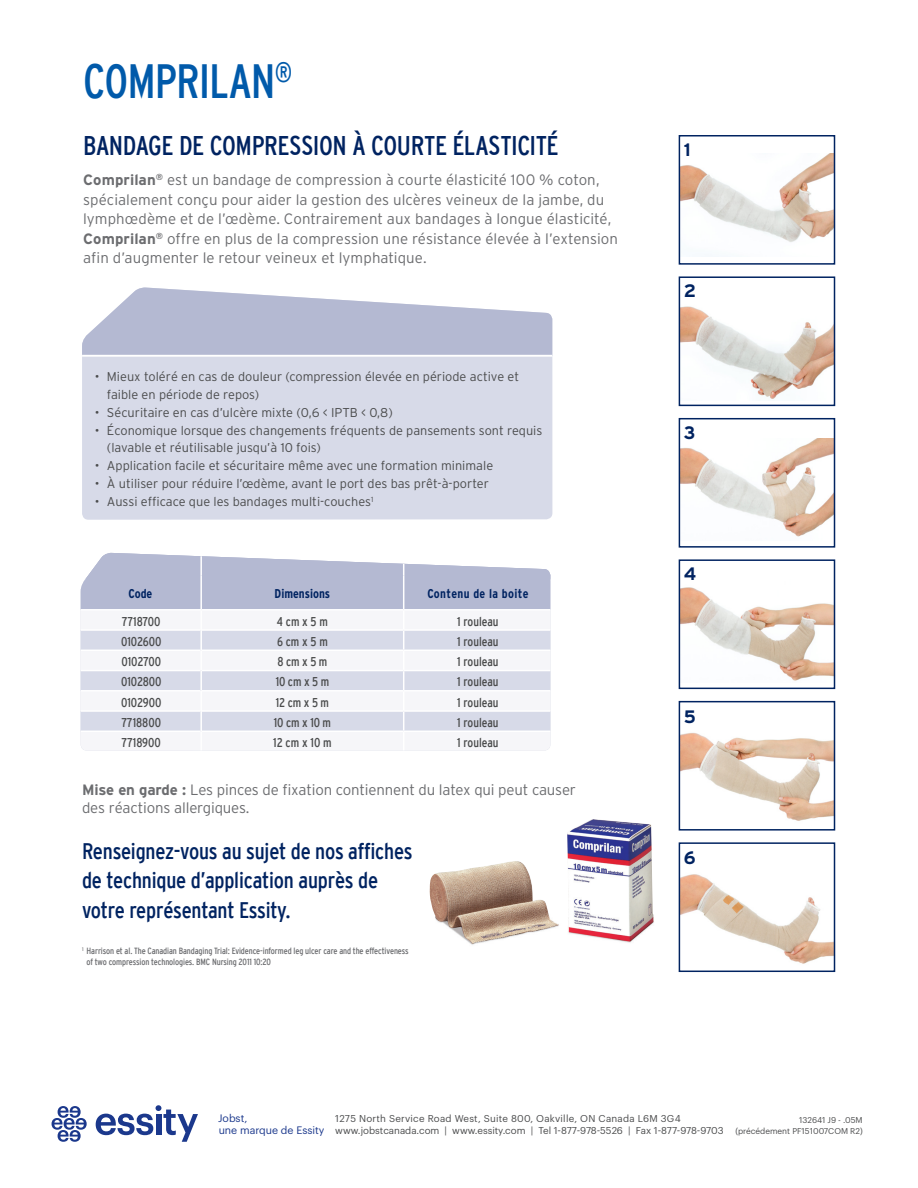
<style>
.page{position:relative;width:918px;height:1188px;background:#fff}
.page>*{position:absolute;margin:0;border:0;box-sizing:border-box;transform-origin:0 0}
.HL{font:condensed 48px "Interstate";letter-spacing:-.02em;color:#015aaa}
.Subline_1{font:condensed 27px "Interstate";letter-spacing:-.015em;color:#002361}
.Absatzformat_1{font:condensed 22.5px "Interstate";letter-spacing:-.01em;color:#002361}
.t1{font:700 18px "Interstate";color:#002361}
.copy_10pt_13pt{font:300 15px/18px "Interstate";color:#6c6d70}
.t2{font:300 12.75px/17.9px "Interstate";color:#4b4c4d}
.Tabelle_Copy{font:condensed 12.75px "Interstate";color:#4b4c4d}
.Tabelle_Head{font:700 condensed 12.75px "Interstate";letter-spacing:.03em;color:#002361}
.Tabelle_Head-2{font:700 condensed 12.75px "Interstate";letter-spacing:.01em;color:#002361}
.ParaStyle01-Leading{font:10.5px "Graphik";color:#1b388c}
.ParaStyle01-Leading-2{font:9.75px "Graphik";letter-spacing:.005em;color:#4b4c4d}
.ParaStyle01-Leading-3{font:9.75px "Graphik";letter-spacing:.025em;color:#4b4c4d}
.t3{font:condensed 9px/10.5px "Interstate";letter-spacing:-.01em;color:#6c6d70}
.t4{font:8.25px "Graphik";color:#4b4c4d}
.s1{font-weight:700}
</style>
<div class="page">
<div style="left:82px;top:287px;width:470px;height:233px;background:#d7dae8"></div>
<svg style="left:82px;top:288px;width:470px;height:69px"></svg>
<svg style="left:81px;top:553px;width:469px;height:198px"></svg>
<hr style="left:200px;top:630px;width:2px;height:20px;background:#fff">
<hr style="left:200px;top:650px;width:2px;height:21px;background:#fff">
<hr style="left:200px;top:671px;width:2px;height:20px;background:#fff">
<hr style="left:200px;top:691px;width:2px;height:20px;background:#fff">
<hr style="left:200px;top:711px;width:2px;height:20px;background:#fff">
<hr style="left:200px;top:731px;width:2px;height:20px;background:#fff">
<img style="left:682px;top:153px;width:150px;height:89px">
<div style="left:679px;top:135px;width:156px;height:130px;border:2px solid #002361"></div>
<img style="left:682px;top:306px;width:150px;height:93px">
<div style="left:679px;top:276px;width:156px;height:130px;border:2px solid #002361"></div>
<img style="left:682px;top:438px;width:150px;height:99px">
<div style="left:679px;top:418px;width:156px;height:130px;border:2px solid #002361"></div>
<img style="left:682px;top:587px;width:150px;height:94px">
<div style="left:679px;top:559px;width:156px;height:130px;border:2px solid #002361"></div>
<img style="left:682px;top:733px;width:150px;height:88px">
<div style="left:679px;top:701px;width:156px;height:130px;border:2px solid #002361"></div>
<img style="left:682px;top:874px;width:150px;height:90px">
<div style="left:679px;top:842px;width:156px;height:130px;border:2px solid #002361"></div>
<img style="left:429px;top:819px;width:225px;height:126px">
<svg style="left:96px;top:1105px;width:102px;height:37px"></svg>
<svg style="left:52px;top:1106px;width:35px;height:36px"></svg>
<p class="HL" style="left:83px;top:55px;width:211px">COMPRILAN<sup>®</sup></p>
<p class="Subline_1" style="left:83px;top:130px;width:477px">BANDAGE DE COMPRESSION À COURTE ÉLASTICITÉ</p>
<p class="copy_10pt_13pt" style="left:83px;top:171px;width:518px"><span class="s1">Comprilan</span><sup>®</sup> est un bandage de compression à courte élasticité 100 % coton,</p>
<p class="copy_10pt_13pt" style="left:83px;top:190px;width:523px">spécialement conçu pour aider la gestion des ulcères veineux de la jambe, du</p>
<p class="copy_10pt_13pt" style="left:83px;top:209px;width:536px;line-height:19.5px">lymphœdème et de l’œdème. Contrairement aux bandages à longue élasticité,<br><span class="s1">Comprilan</span><sup>®</sup> offre en plus de la compression une résistance élevée à l’extension</p>
<p class="copy_10pt_13pt" style="left:83px;top:249px;width:345px">afin d’augmenter le retour veineux et lymphatique.</p>
<p class="t2" style="left:107px;top:367px;width:414px;text-indent:-12px">• Mieux toléré en cas de douleur (compression élevée en période active et faible en période de repos)</p>
<p class="t2" style="left:95px;top:403px;width:299px">• Sécuritaire en cas d’ulcère mixte (0,6 &lt; IPTB &lt; 0,8)</p>
<p class="t2" style="left:95px;top:421px;width:449px">• Économique lorsque des changements fréquents de pansements sont requis</p>
<p class="t2" style="left:107px;top:439px;width:215px">(lavable et réutilisable jusqu’à 10 fois)</p>
<p class="t2" style="left:95px;top:457px;width:400px">• Application facile et sécuritaire même avec une formation minimale</p>
<p class="t2" style="left:95px;top:475px;width:396px">• À utiliser pour réduire l’œdème, avant le port des bas prêt-à-porter</p>
<p class="t2" style="left:95px;top:492px;width:280px">• Aussi efficace que les bandages multi-couches<sup>1</sup></p>
<p class="Tabelle_Head-2" style="left:129px;top:586px;width:25px">Code</p>
<p class="Tabelle_Head-2" style="left:275px;top:586px;width:57px">Dimensions</p>
<p class="Tabelle_Head" style="left:427px;top:586px;width:103px">Contenu de la boite</p>
<p class="Tabelle_Copy" style="left:122px;top:614px;width:40px">7718700</p>
<p class="Tabelle_Copy" style="left:277px;top:614px;width:52px">4 cm x 5 m</p>
<p class="Tabelle_Copy" style="left:457px;top:614px;width:43px">1 rouleau</p>
<p class="Tabelle_Copy" style="left:121px;top:634px;width:42px">0102600</p>
<p class="Tabelle_Copy" style="left:277px;top:634px;width:52px">6 cm x 5 m</p>
<p class="Tabelle_Copy" style="left:457px;top:634px;width:43px">1 rouleau</p>
<p class="Tabelle_Copy" style="left:121px;top:655px;width:41px">0102700</p>
<p class="Tabelle_Copy" style="left:278px;top:655px;width:51px">8 cm x 5 m</p>
<p class="Tabelle_Copy" style="left:457px;top:655px;width:43px">1 rouleau</p>
<p class="Tabelle_Copy" style="left:121px;top:675px;width:42px">0102800</p>
<p class="Tabelle_Copy" style="left:276px;top:675px;width:55px">10 cm x 5 m</p>
<p class="Tabelle_Copy" style="left:457px;top:675px;width:43px">1 rouleau</p>
<p class="Tabelle_Copy" style="left:121px;top:695px;width:42px">0102900</p>
<p class="Tabelle_Copy" style="left:276px;top:695px;width:55px">12 cm x 5 m</p>
<p class="Tabelle_Copy" style="left:457px;top:695px;width:43px">1 rouleau</p>
<p class="Tabelle_Copy" style="left:121px;top:715px;width:41px">7718800</p>
<p class="Tabelle_Copy" style="left:274px;top:715px;width:59px">10 cm x 10 m</p>
<p class="Tabelle_Copy" style="left:457px;top:715px;width:43px">1 rouleau</p>
<p class="Tabelle_Copy" style="left:122px;top:736px;width:41px">7718900</p>
<p class="Tabelle_Copy" style="left:273px;top:736px;width:60px">12 cm x 10 m</p>
<p class="Tabelle_Copy" style="left:457px;top:736px;width:43px">1 rouleau</p>
<p class="copy_10pt_13pt" style="left:82px;top:780px;width:496px"><span class="s1">Mise en garde :</span> Les pinces de fixation contiennent du latex qui peut causer des réactions allergiques.</p>
<p class="Absatzformat_1" style="left:82px;top:838px;width:332px">Renseignez-vous au sujet de nos affiches</p>
<p class="Absatzformat_1" style="left:82px;top:868px;width:298px">de technique d’application auprès de</p>
<p class="Absatzformat_1" style="left:82px;top:898px;width:210px">votre représentant Essity.</p>
<p class="t3" style="left:87px;top:946px;width:324px;text-indent:-4px"><sup>1</sup> Harrison et al. The Canadian Bandaging Trial: Evidence-informed leg ulcer care and the effectiveness of two compression technologies. BMC Nursing 2011 10:20</p>
<p class="t1" style="left:684px;top:139px;width:8px">1</p>
<p class="t1" style="left:684px;top:281px;width:14px">2</p>
<p class="t1" style="left:684px;top:422px;width:13px">3</p>
<p class="t1" style="left:684px;top:564px;width:14px">4</p>
<p class="t1" style="left:684px;top:706px;width:14px">5</p>
<p class="t1" style="left:684px;top:848px;width:13px">6</p>
<p class="ParaStyle01-Leading" style="left:218px;top:1110px;width:31px">Jobst,</p>
<p class="ParaStyle01-Leading-3" style="left:335px;top:1112px;width:347px">1275 North Service Road West, Suite 800, Oakville, ON Canada L6M 3G4</p>
<p class="ParaStyle01-Leading" style="left:219px;top:1123px;width:107px">une marque de Essity</p>
<p class="ParaStyle01-Leading-2" style="left:335px;top:1123px;width:390px">www.jobstcanada.com | www.essity.com | Tel 1-877-978-5526 | Fax 1-877-978-9703</p>
<p class="t4" style="left:799px;top:1114px;width:65px">132641 J9 - .05M</p>
<p class="t4" style="left:735px;top:1125px;width:129px">(précédement PF151007COM R2)</p>
</div>
